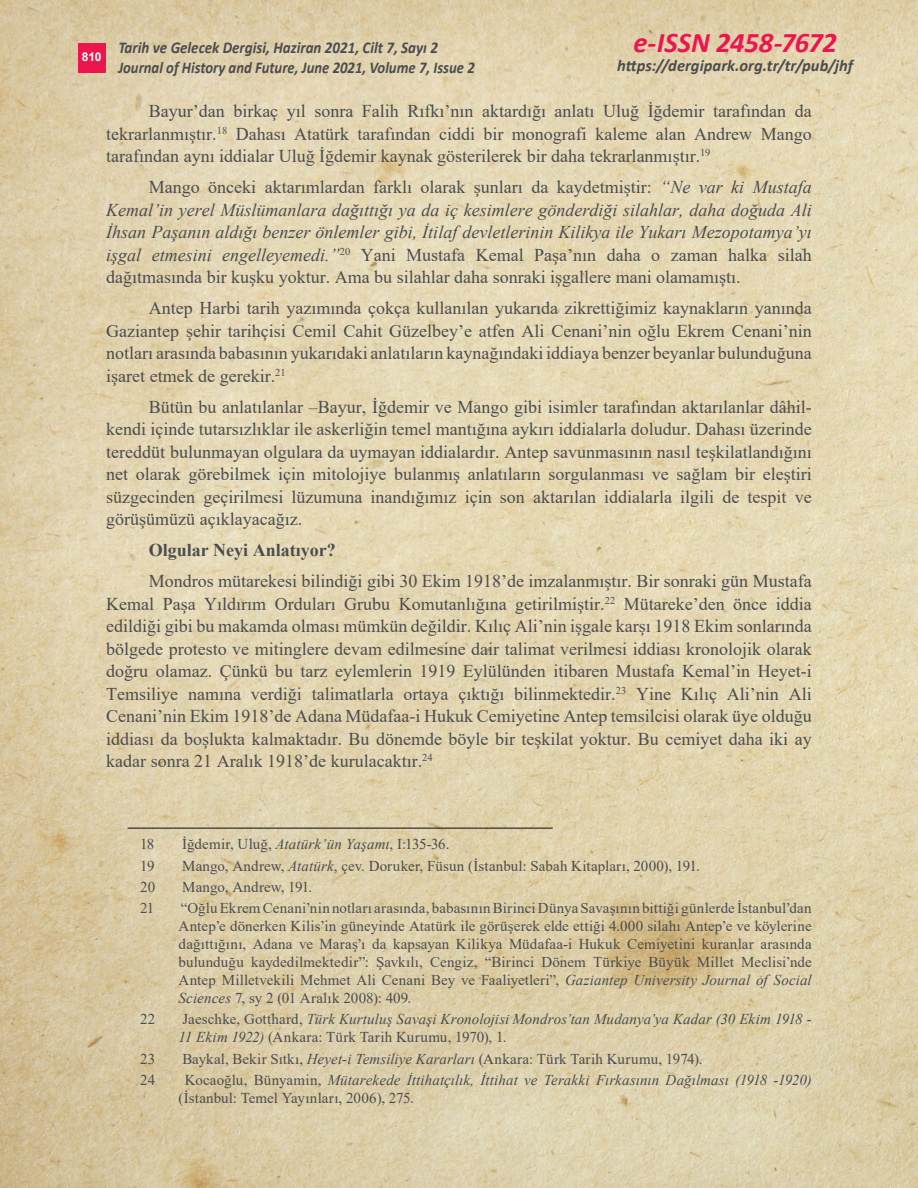
<style>
.page{position:relative;width:918px;height:1188px;background:#fff}
.page>*{position:absolute;margin:0;border:0;box-sizing:border-box;transform-origin:0 0}
.t1{font:italic 700 28.5px "Calibri";letter-spacing:-.005em;color:#ed154d}
.ANA_METİN_STİLİ_TEK{font:18px/22.5px "Times New Roman";color:#4b4c4d;text-align:justify}
.ANA_METİN_STİLİ_TEK-2{font:italic 18px/22.5px "Times New Roman";color:#4b4c4d;text-align:justify}
.ANA_METİN_STİLİ_TEK-3{font:700 18px "Times New Roman";color:#4b4c4d}
.t2{font:italic 700 16.5px/19.8px "Calibri";color:#4b4c4d;scale:.91 1}
.t3{font:italic 700 16.5px "Calibri";color:#4b4c4d}
.Body_text_normal_foo{font:15px/18px "Times New Roman";letter-spacing:.005em;color:#4b4c4d;text-align:justify}
.Body_text_normal_foo-2{font:italic 15px/18px "Times New Roman";letter-spacing:.005em;color:#4b4c4d}
.t4{font:700 12px "Arial";color:#fff}
.s1{font-style:normal}
.s2{font-style:italic}
</style>
<div class="page">
<img style="left:0;top:0;width:918px;height:1188px">
<div style="left:78px;top:43px;width:28px;height:29px;background:#ed154d"></div>
<hr style="left:128px;top:828px;width:425px;height:1px;background:#231f20">
<p class="t4" style="left:82px;top:49px;width:21px">810</p>
<p class="t2" style="left:118px;top:37px;width:393px">Tarih ve Gelecek Dergisi, Haziran 2021, Cilt 7, Sayı 2<br>Journal of History and Future, June 2021, Volume 7, Issue 2</p>
<h1 class="t1" style="left:633px;top:22px;width:205px">e-ISSN 2458-7672</h1>
<p class="t3" style="left:617px;top:54px;width:237px">https://dergipark.org.tr/tr/pub/jhf</p>
<p class="ANA_METİN_STİLİ_TEK" style="left:106px;top:99px;width:707px;text-indent:43px">Bayur’dan birkaç yıl sonra Falih Rıfkı’nın aktardığı anlatı Uluğ İğdemir tarafından da tekrarlanmıştır.<sup>18</sup> Dahası Atatürk tarafından ciddi bir monografi kaleme alan Andrew Mango tarafından aynı iddialar Uluğ İğdemir kaynak gösterilerek bir daha tekrarlanmıştır.<sup>19</sup></p>
<p class="ANA_METİN_STİLİ_TEK-2" style="left:106px;top:176px;width:707px;text-indent:43px"><span class="s1">Mango önceki aktarımlardan farklı olarak şunları da kaydetmiştir:</span> “Ne var ki Mustafa Kemal’in yerel Müslümanlara dağıttığı ya da iç kesimlere gönderdiği silahlar, daha doğuda Ali İhsan Paşanın aldığı benzer önlemler gibi, İtilaf devletlerinin Kilikya ile Yukarı Mezopotamya’yı işgal etmesini engelleyemedi.”<sup>20</sup> <span class="s1">Yani Mustafa Kemal Paşa’nın daha o zaman halka silah dağıtmasında bir kuşku yoktur. Ama bu silahlar daha sonraki işgallere mani olamamıştı.</span></p>
<p class="ANA_METİN_STİLİ_TEK" style="left:106px;top:296px;width:707px;text-indent:43px">Antep Harbi tarih yazımında çokça kullanılan yukarıda zikrettiğimiz kaynakların yanında Gaziantep şehir tarihçisi Cemil Cahit Güzelbey’e atfen Ali Cenani’nin oğlu Ekrem Cenani’nin notları arasında babasının yukarıdaki anlatıların kaynağındaki iddiaya benzer beyanlar bulunduğuna işaret etmek de gerekir.<sup>21</sup></p>
<p class="ANA_METİN_STİLİ_TEK" style="left:106px;top:395px;width:707px;text-indent:43px">Bütün bu anlatılanlar –Bayur, İğdemir ve Mango gibi isimler tarafından aktarılanlar dâhil&shy;kendi içinde tutarsızlıklar ile askerliğin temel mantığına aykırı iddialarla doludur. Dahası üzerinde tereddüt bulunmayan olgulara da uymayan iddialardır. Antep savunmasının nasıl teşkilatlandığını net olarak görebilmek için mitolojiye bulanmış anlatıların sorgulanması ve sağlam bir eleştiri süzgecinden geçirilmesi lüzumuna inandığımız için son aktarılan iddialarla ilgili de tespit ve görüşümüzü açıklayacağız.</p>
<p class="ANA_METİN_STİLİ_TEK-3" style="left:149px;top:537px;width:189px">Olgular Neyi Anlatıyor?</p>
<p class="ANA_METİN_STİLİ_TEK" style="left:106px;top:569px;width:707px;text-indent:43px">Mondros mütarekesi bilindiği gibi 30 Ekim 1918’de imzalanmıştır. Bir sonraki gün Mustafa Kemal Paşa Yıldırım Orduları Grubu Komutanlığına getirilmiştir.<sup>22</sup> Mütareke’den önce iddia edildiği gibi bu makamda olması mümkün değildir. Kılıç Ali’nin işgale karşı 1918 Ekim sonlarında bölgede protesto ve mitinglere devam edilmesine dair talimat verilmesi iddiası kronolojik olarak doğru olamaz. Çünkü bu tarz eylemlerin 1919 Eylülünden itibaren Mustafa Kemal’in Heyet-i Temsiliye namına verdiği talimatlarla ortaya çıktığı bilinmektedir.<sup>23</sup> Yine Kılıç Ali’nin Ali Cenani’nin Ekim 1918’de Adana Müdafaa-i Hukuk Cemiyetine Antep temsilcisi olarak üye olduğu iddiası da boşlukta kalmaktadır. Bu dönemde böyle bir teşkilat yoktur. Bu cemiyet daha iki ay kadar sonra 21 Aralık 1918’de kurulacaktır.<sup>24</sup></p>
<p class="Body_text_normal_foo" style="left:140px;top:835px;width:16px">18</p>
<p class="Body_text_normal_foo" style="left:182px;top:835px;width:269px">İğdemir, Uluğ, <span class="s2">Atatürk’ün Yaşamı</span>, I:135-36.</p>
<p class="Body_text_normal_foo" style="left:140px;top:856px;width:16px">19</p>
<p class="Body_text_normal_foo" style="left:182px;top:856px;width:519px">Mango, Andrew, <span class="s2">Atatürk</span>, çev. Doruker, Füsun (İstanbul: Sabah Kitapları, 2000), 191.</p>
<p class="Body_text_normal_foo" style="left:140px;top:877px;width:16px">20</p>
<p class="Body_text_normal_foo" style="left:182px;top:877px;width:132px">Mango, Andrew, 191.</p>
<p class="Body_text_normal_foo" style="left:140px;top:899px;width:16px">21</p>
<p class="Body_text_normal_foo" style="left:179px;top:899px;width:635px">“Oğlu Ekrem Cenani’nin notları arasında, babasının Birinci Dünya Savaşının bittiği günlerde İstanbul’dan Antep’e dönerken Kilis’in güneyinde Atatürk ile görüşerek elde ettiği 4.000 silahı Antep’e ve köylerine dağıttığını, Adana ve Maraş’ı da kapsayan Kilikya Müdafaa-i Hukuk Cemiyetini kuranlar arasında bulunduğu kaydedilmektedir”: Şavkılı, Cengiz, “Birinci Dönem Türkiye Büyük Millet Meclisi’nde Antep Milletvekili Mehmet Ali Cenani Bey ve Faaliyetleri”, <span class="s2">Gaziantep University Journal of Social Sciences</span> 7, sy 2 (01 Aralık 2008): 409.</p>
<p class="Body_text_normal_foo" style="left:140px;top:1010px;width:16px">22</p>
<p class="Body_text_normal_foo-2" style="left:179px;top:1010px;width:635px"><span class="s1">Jaeschke, Gotthard,</span> Türk Kurtuluş Savaşi Kronoloji̇si̇ Mondros’tan Mudanya’ya Kadar (30 Eki̇m 1918 -<br>11 Eki̇m 1922) <span class="s1">(Ankara: Türk Tarih Kurumu, 1970), 1.</span></p>
<p class="Body_text_normal_foo" style="left:140px;top:1049px;width:16px">23</p>
<p class="Body_text_normal_foo" style="left:182px;top:1049px;width:522px">Baykal, Bekir Sıtkı, <span class="s2">Heyet-i Temsiliye Kararları</span> (Ankara: Türk Tarih Kurumu, 1974).</p>
<p class="Body_text_normal_foo" style="left:140px;top:1070px;width:16px">24</p>
<p class="Body_text_normal_foo-2" style="left:179px;top:1071px;width:635px;text-indent:6px"><span class="s1">Kocaoğlu, Bünyamin,</span> Mütarekede İttihatçılık, İttihat ve Terakki Fırkasının Dağılması (1918 -1920) <span class="s1">(İstanbul: Temel Yayınları, 2006), 275.</span></p>
</div>
